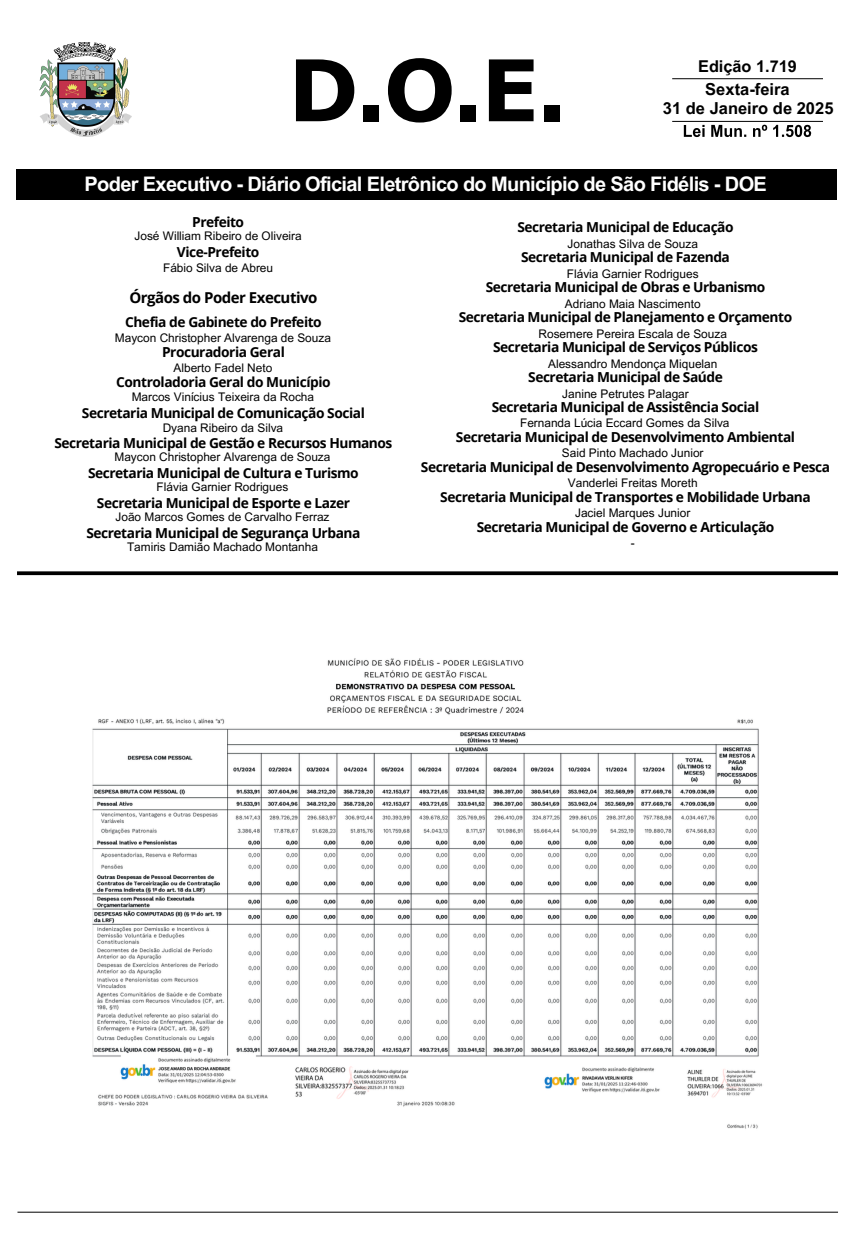
<style>
.page{position:relative;width:855px;height:1242px;background:#fff}
.page>*{position:absolute;margin:0;border:0;box-sizing:border-box;transform-origin:0 0}
.t1{font:700 85px "Verdana Pro";color:#000}
.t2{font:700 20px "Arial MT Pro";letter-spacing:-.035em;color:#fff}
.t3{font:700 16.5px "Arial MT Pro";color:#000}
.t4{font:700 16.25px "Arial MT Pro";color:#000}
.t5{font:700 15px "Open Sans";letter-spacing:-.035em;color:#000}
.t6{font:700 13.75px "Open Sans";letter-spacing:-.035em;color:#000}
.t7{font:11.88px "Arial MT Pro";color:#000}
</style>
<div class="page">
<img style="left:684px;top:125px;width:127px;height:12px">
<hr style="left:672px;top:78px;width:151px;height:1px;background:#000">
<hr style="left:672px;top:121px;width:151px;height:1px;background:#000">
<div style="left:16px;top:169px;width:821px;height:31px;background:#000"></div>
<svg style="left:17px;top:571px;width:821px;height:4px;background:#171717"></svg>
<img style="left:39px;top:42px;width:92px;height:95px">
<hr style="left:17px;top:1211px;width:821px;height:1px;background:#000">
<img style="left:92px;top:658px;width:670px;height:471px">
<h4 class="t1" style="left:288px;top:36px;width:280px">D.O.E.</h4>
<h4 class="t4" style="left:698px;top:61px;width:100px">Edição 1.719</h4>
<h4 class="t3" style="left:705px;top:82px;width:86px">Sexta-feira</h4>
<h4 class="t3" style="left:663px;top:102px;width:172px">31 de Janeiro de 2025</h4>
<h3 class="t2" style="left:85px;top:176px;width:684px">Poder Executivo - Diário Oficial Eletrônico do Município de São Fidélis - DOE</h3>
<p class="t6" style="left:192px;top:212px;width:54px">Prefeito</p>
<p class="t6" style="left:177px;top:242px;width:84px">Vice-Prefeito</p>
<p class="t5" style="left:129px;top:286px;width:190px">Órgãos do Poder Executivo</p>
<p class="t7" style="left:135px;top:231px;width:169px">José William Ribeiro de Oliveira</p>
<p class="t7" style="left:163px;top:263px;width:112px">Fábio Silva de Abreu</p>
<h1 class="t6" style="left:125px;top:313px;width:198px">Chefia de Gabinete do Prefeito</h1>
<h3 class="t6" style="left:162px;top:343px;width:124px">Procuradoria Geral</h3>
<p class="t6" style="left:116px;top:373px;width:216px">Controladoria Geral do Município</p>
<h3 class="t6" style="left:82px;top:403px;width:284px">Secretaria Municipal de Comunicação Social</h3>
<h3 class="t6" style="left:54px;top:433px;width:340px">Secretaria Municipal de Gestão e Recursos Humanos</h3>
<p class="t6" style="left:88px;top:463px;width:272px">Secretaria Municipal de Cultura e Turismo</p>
<p class="t6" style="left:97px;top:493px;width:255px">Secretaria Municipal de Esporte e Lazer</p>
<h2 class="t6" style="left:86px;top:523px;width:276px">Secretaria Municipal de Segurança Urbana</h2>
<h4 class="t7" style="left:115px;top:333px;width:218px">Maycon Christopher Alvarenga de Souza</h4>
<h4 class="t7" style="left:174px;top:363px;width:100px">Alberto Fadel Neto</h4>
<h4 class="t7" style="left:132px;top:392px;width:184px">Marcos Vinícius Teixeira da Rocha</h4>
<h4 class="t7" style="left:163px;top:423px;width:122px">Dyana Ribeiro da Silva</h4>
<p class="t7" style="left:114px;top:452px;width:218px">Maycon Christopher Alvarenga de Souza</p>
<p class="t7" style="left:157px;top:482px;width:133px">Flávia Garnier Rodrigues</p>
<p class="t7" style="left:115px;top:512px;width:216px">João Marcos Gomes de Carvalho Ferraz</p>
<p class="t7" style="left:127px;top:542px;width:192px">Tamiris Damião Machado Montanha</p>
<h4 class="t6" style="left:517px;top:217px;width:218px">Secretaria Municipal de Educação</h4>
<h4 class="t6" style="left:521px;top:247px;width:210px">Secretaria Municipal de Fazenda</h4>
<h4 class="t6" style="left:486px;top:277px;width:281px">Secretaria Municipal de Obras e Urbanismo</h4>
<h4 class="t6" style="left:459px;top:307px;width:335px">Secretaria Municipal de Planejamento e Orçamento</h4>
<h4 class="t6" style="left:493px;top:337px;width:266px">Secretaria Municipal de Serviços Públicos</h4>
<h4 class="t6" style="left:528px;top:367px;width:196px">Secretaria Municipal de Saúde</h4>
<h4 class="t6" style="left:492px;top:397px;width:269px">Secretaria Municipal de Assistência Social</h4>
<h4 class="t6" style="left:456px;top:427px;width:341px">Secretaria Municipal de Desenvolvimento Ambiental</h4>
<h4 class="t6" style="left:421px;top:457px;width:411px">Secretaria Municipal de Desenvolvimento Agropecuário e Pesca</h4>
<p class="t6" style="left:440px;top:487px;width:372px">Secretaria Municipal de Transportes e Mobilidade Urbana</p>
<p class="t6" style="left:477px;top:517px;width:299px">Secretaria Municipal de Governo e Articulação</p>
<h4 class="t7" style="left:568px;top:239px;width:132px">Jonathas Silva de Souza</h4>
<h4 class="t7" style="left:567px;top:269px;width:133px">Flávia Garnier Rodrigues</h4>
<h4 class="t7" style="left:565px;top:299px;width:137px">Adriano Maia Nascimento</h4>
<h4 class="t7" style="left:539px;top:329px;width:190px">Rosemere Pereira Escala de Souza</h4>
<p class="t7" style="left:548px;top:359px;width:171px">Alessandro Mendonça Miquelan</p>
<p class="t7" style="left:562px;top:389px;width:128px">Janine Petrutes Palagar</p>
<p class="t7" style="left:520px;top:418px;width:211px">Fernanda Lúcia Eccard Gomes da Silva</p>
<p class="t7" style="left:562px;top:448px;width:143px">Said Pinto Machado Junior</p>
<p class="t7" style="left:568px;top:478px;width:131px">Vanderlei Freitas Moreth</p>
<p class="t7" style="left:575px;top:508px;width:117px">Jaciel Marques Junior</p>
<p class="t7" style="left:631px;top:538px;width:5px">-</p>
</div>
